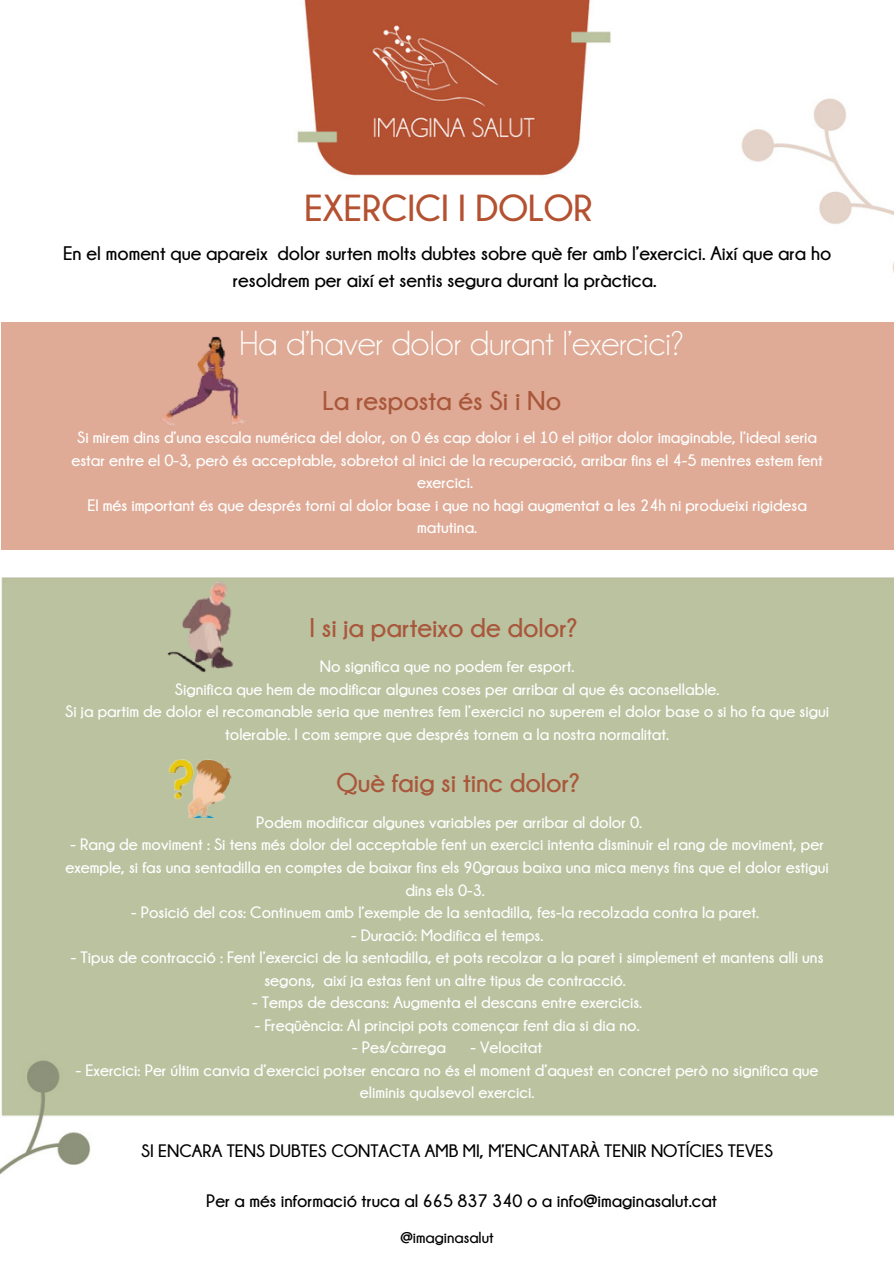
<style>
.page{position:relative;width:894px;height:1264px;background:#fff}
.page>*{position:absolute;margin:0;border:0;box-sizing:border-box;transform-origin:0 0}
.t1{font:700 37.5px "Champagne Limousines";color:#b45131}
.t2{font:35.1px "Champagne Limousines";color:#fff}
.t3{font:700 27px "Champagne Limousines";color:#a9573b}
.t4{font:700 19.5px/27px "Champagne Limousines";color:#000;text-align:center}
.t5{font:700 18px "Champagne Limousines";color:#000}
.t6{font:700 16.5px/22.5px "Champagne Limousines";color:#fff;text-align:center}
.t7{font:700 15.9px "Champagne Limousines";color:#000}
</style>
<div class="page">
<img style="left:0;top:0;width:893px;height:1175px">
<img style="left:151px;top:741px;width:105px;height:76px">
<div style="left:1px;top:322px;width:892px;height:227px;background:#dfab96"></div>
<img style="left:157px;top:575px;width:105px;height:103px">
<img style="left:151px;top:319px;width:117px;height:107px">
<p class="t1" style="left:304px;top:187px;width:289px">EXERCICI I DOLOR</p>
<p class="t4" style="left:63px;top:239px;width:769px">En el moment que apareix dolor surten molts dubtes sobre què fer amb l’exercici. Així que ara ho resoldrem per així et sentis segura durant la pràctica.</p>
<p class="t2" style="left:240px;top:325px;width:445px">Ha d’haver dolor durant l’exercici?</p>
<p class="t3" style="left:322px;top:386px;width:240px">La resposta és Si i No</p>
<p class="t6" style="left:71px;top:425px;width:752px">Si mirem dins d’una escala numérica del dolor, on 0 és cap dolor i el 10 el pitjor dolor imaginable, l’ideal seria estar entre el 0-3, però és acceptable, sobretot al inici de la recuperació, arribar fins el 4-5 mentres estem fent exercici.</p>
<p class="t6" style="left:87px;top:493px;width:721px">El més important és que després torni al dolor base i que no hagi augmentat a les 24h ni produeixi rigidesa matutina.</p>
<p class="t3" style="left:309px;top:612px;width:270px">I si ja parteixo de dolor?</p>
<p class="t6" style="left:320px;top:654px;width:256px">No significa que no podem fer esport.</p>
<p class="t6" style="left:175px;top:677px;width:546px">Significa que hem de modificar algunes coses per arribar al que és aconsellable.</p>
<p class="t6" style="left:65px;top:699px;width:765px">Si ja partim de dolor el recomanable seria que mentres fem l’exercici no superem el dolor base o si ho fa que sigui tolerable. I com sempre que després tornem a la nostra normalitat.</p>
<p class="t3" style="left:336px;top:767px;width:245px">Què faig si tinc dolor?</p>
<p class="t6" style="left:256px;top:810px;width:387px">Podem modificar algunes variables per arribar al dolor 0.</p>
<p class="t6" style="left:65px;top:833px;width:764px">- Rang de moviment : Si tens més dolor del acceptable fent un exercici intenta disminuir el rang de moviment, per exemple, si fas una sentadilla en comptes de baixar fins els 90graus baixa una mica menys fins que el dolor estigui dins els 0-3.</p>
<p class="t6" style="left:131px;top:900px;width:629px">- Posició del cos: Continuem amb l’exemple de la sentadilla, fes-la recolzada contra la paret.</p>
<p class="t6" style="left:351px;top:923px;width:194px">- Duració: Modifica el temps.</p>
<p class="t6" style="left:71px;top:945px;width:754px">- Tipus de contracció : Fent l’exercici de la sentadilla, et pots recolzar a la paret i simplement et mantens alli uns segons, així ja estas fent un altre tipus de contracció.</p>
<p class="t6" style="left:252px;top:990px;width:391px">- Temps de descans: Augmenta el descans entre exercicis.</p>
<p class="t6" style="left:255px;top:1013px;width:386px">- Freqüència: Al principi pots començar fent dia si dia no.</p>
<p class="t6" style="left:352px;top:1035px;width:95px">- Pes/càrrega</p>
<p class="t6" style="left:470px;top:1035px;width:73px">- Velocitat</p>
<p class="t6" style="left:76px;top:1058px;width:743px">- Exercici: Per últim canvia d’exercici potser encara no és el moment d’aquest en concret però no significa que eliminis qualsevol exercici.</p>
<p class="t5" style="left:141px;top:1140px;width:633px">SI ENCARA TENS DUBTES CONTACTA AMB MI, M’ENCANTARÀ TENIR NOTÍCIES TEVES</p>
<p class="t5" style="left:206px;top:1190px;width:512px">Per a més informació truca al 665 837 340 o a info@imaginasalut.cat</p>
<p class="t7" style="left:400px;top:1228px;width:95px">@imaginasalut</p>
</div>
